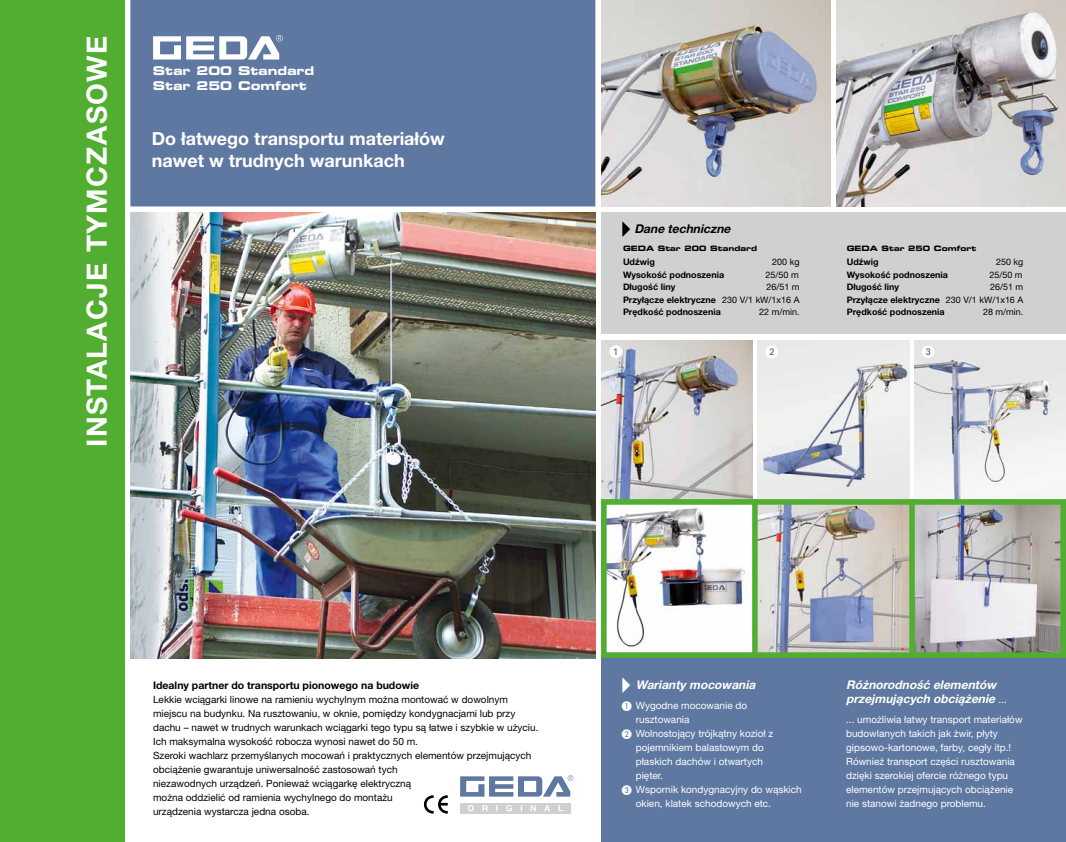
<style>
.page{position:relative;width:1066px;height:842px;background:#fff}
.page>*{position:absolute;margin:0;border:0;box-sizing:border-box;transform-origin:0 0}
.t1{font:700 28px "Helvetica Neue East A";letter-spacing:.05em;color:#fff}
.t2{font:700 18px/21.6px "Helvetica Neue East A";color:#fff}
.t3{font:13px "European Pi One";color:#fff}
.t4{font:italic 700 12.1px "Helvetica Neue East A";color:#000}
.t5{font:italic 700 12px/14px "Helvetica Neue East A";color:#fff}
.t6{font:12px/14.4px "Eurostile Bold Extended Two";color:#fff}
.t7{font:700 10.5px "Helvetica Neue East A";color:#000}
.t8{font:10px/14px "Helvetica Neue East A";color:#000}
.t9{font:10px/14px "Helvetica Neue East A";color:#fff}
.t10{font:700 9px/12.5px "Helvetica Neue East A";color:#000;text-align:justify}
.t11{font:9px "Helvetica Neue East A";color:#000}
.t12{font:7.4px "Eurostile Bold Extended Two";color:#000}
.s1{font-weight:400}
.s2{font-family:"European Pi One"}
.s3{font-weight:400;font-style:normal;font-size:10px}
</style>
<div class="page">
<img style="left:915px;top:340px;width:151px;height:311px">
<img style="left:758px;top:340px;width:151px;height:311px">
<img style="left:608px;top:508px;width:138px;height:139px">
<div style="left:601px;top:658px;width:465px;height:184px;background:#5e78a2"></div>
<div style="left:601px;top:212px;width:465px;height:122px;background:#cfd0d0"></div>
<img style="left:601px;top:0;width:230px;height:206px">
<div style="left:130px;top:0;width:465px;height:206px;background:#5e78a2"></div>
<div style="left:0;top:0;width:125px;height:842px;background:#51ae30"></div>
<img style="left:130px;top:213px;width:465px;height:445px">
<svg style="left:153px;top:35px;width:130px;height:25px"></svg>
<img style="left:836px;top:0;width:230px;height:207px">
<svg style="left:423px;top:795px;width:25px;height:19px"></svg>
<div style="left:460px;top:803px;width:110px;height:11px;background:#cfd0d0"></div>
<svg style="left:468px;top:805px;width:95px;height:6px"></svg>
<svg style="left:460px;top:775px;width:113px;height:22px"></svg>
<img style="left:601px;top:340px;width:151px;height:159px">
<div style="left:752px;top:499px;width:6px;height:156px;background:#51ae30"></div>
<div style="left:909px;top:499px;width:6px;height:157px;background:#51ae30"></div>
<div style="left:611px;top:346px;width:10px;height:11px;background:#5e78a2;border-radius:50%"></div>
<div style="left:767px;top:346px;width:10px;height:11px;background:#5e78a2;border-radius:50%"></div>
<div style="left:924px;top:346px;width:10px;height:11px;background:#5e78a2;border-radius:50%"></div>
<div style="left:601px;top:499px;width:465px;height:159px;border:6px solid #51ae30"></div>
<h1 class="t1" style="left:80px;top:447px;width:413px;rotate:-90deg">INSTALACJE TYMCZASOWE</h1>
<p class="t6" style="left:153px;top:64px;width:163px">Star 200 Standard<br>Star 250 Comfort</p>
<h2 class="t2" style="left:152px;top:128px;width:295px">Do łatwego transportu materiałów nawet w trudnych warunkach</h2>
<p class="t4" style="left:634px;top:221px;width:98px">Dane techniczne</p>
<p class="t12" style="left:623px;top:243px;width:136px">GEDA Star 200 Standard</p>
<p class="t10" style="left:623px;top:256px;width:33px">Udźwig</p>
<p class="t11" style="left:772px;top:256px;width:29px">200 kg</p>
<p class="t10" style="left:623px;top:268px;width:103px">Wysokość podnoszenia</p>
<p class="t11" style="left:766px;top:269px;width:35px">25/50 m</p>
<p class="t10" style="left:623px;top:281px;width:54px">Długość liny</p>
<p class="t10" style="left:623px;top:281px;width:178px;text-indent:143px"><span class="s1">26/51 m </span>Przyłącze elektryczne <span class="s1">230 V/1 kW/1x16 A </span>Prędkość podnoszenia</p>
<p class="t11" style="left:759px;top:307px;width:42px">22 m/min.</p>
<p class="t12" style="left:847px;top:243px;width:131px">GEDA Star 250 Comfort</p>
<p class="t10" style="left:847px;top:256px;width:33px">Udźwig</p>
<p class="t11" style="left:996px;top:256px;width:29px">250 kg</p>
<p class="t10" style="left:847px;top:268px;width:103px">Wysokość podnoszenia</p>
<p class="t11" style="left:989px;top:269px;width:35px">25/50 m</p>
<p class="t10" style="left:847px;top:281px;width:54px">Długość liny</p>
<p class="t10" style="left:847px;top:281px;width:178px;text-indent:143px"><span class="s1">26/51 m </span>Przyłącze elektryczne <span class="s1">230 V/1 kW/1x16 A </span>Prędkość podnoszenia</p>
<p class="t11" style="left:983px;top:307px;width:42px">28 m/min.</p>
<h3 class="t3" style="left:609px;top:345px;width:14px">1</h3>
<h3 class="t3" style="left:765px;top:345px;width:14px">2</h3>
<h3 class="t3" style="left:922px;top:345px;width:14px">3</h3>
<p class="t7" style="left:153px;top:679px;width:267px">Idealny partner do transportu pionowego na budowie</p>
<p class="t8" style="left:153px;top:693px;width:387px">Lekkie wciągarki linowe na ramieniu wychylnym można montować w dowolnym miejscu na budynku. Na rusztowaniu, w oknie, pomiędzy kondygnacjami lub przy dachu – nawet w trudnych warunkach wciągarki tego typu są łatwe i szybkie w użyciu.<br>Ich maksymalna wysokość robocza wynosi nawet do 50 m.<br>Szeroki wachlarz przemyślanych mocowań i praktycznych elementów przejmujących obciążenie gwarantuje uniwersalność zastosowań tych<br>niezawodnych urządzeń. Ponieważ wciągarkę elektryczną<br>można oddzielić od ramienia wychylnego do montażu<br>urządzenia wystarcza jedna osoba.</p>
<p class="t5" style="left:636px;top:678px;width:121px">Warianty mocowania</p>
<p class="t9" style="left:622px;top:698px;width:127px"><span class="s2">A</span> Wygodne mocowanie do</p>
<p class="t9" style="left:636px;top:712px;width:55px">rusztowania</p>
<p class="t9" style="left:622px;top:726px;width:153px"><span class="s2">B</span> Wolnostojący trójkątny kozioł z</p>
<p class="t9" style="left:636px;top:740px;width:129px">pojemnikiem balastowym do</p>
<p class="t9" style="left:636px;top:754px;width:129px">płaskich dachów i otwartych</p>
<p class="t9" style="left:636px;top:768px;width:29px">pięter.</p>
<p class="t9" style="left:636px;top:782px;width:167px">Wspornik kondygnacyjny do wąskich</p>
<p class="t9" style="left:636px;top:796px;width:137px">okien, klatek schodowych etc.</p>
<p class="t5" style="left:846px;top:677px;width:162px">Różnorodność elementów przejmujących obciążenie <span class="s3">...</span></p>
<p class="t9" style="left:846px;top:712px;width:178px">... umożliwia łatwy transport materiałów budowlanych takich jak żwir, płyty gipsowo-kartonowe, farby, cegły itp.!<br>Również transport części rusztowania dzięki szerokiej ofercie różnego typu elementów przejmujących obciążenie nie stanowi żadnego problemu.</p>
</div>
